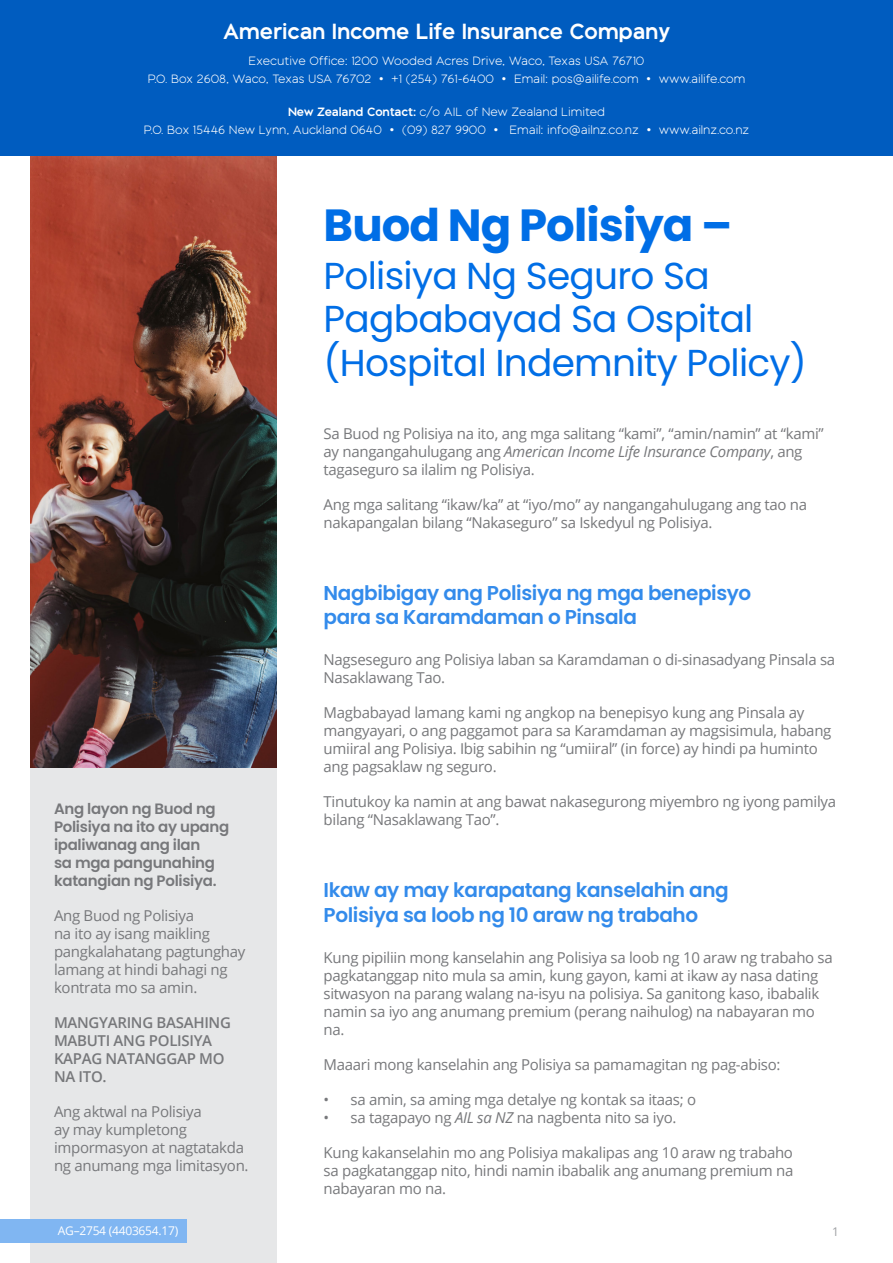
<style>
.page{position:relative;width:893px;height:1263px;background:#fff}
.page>*{position:absolute;margin:0;border:0;box-sizing:border-box;transform-origin:0 0}
.t1{font:700 45px "Poppins";letter-spacing:-.02em;color:#006ee6}
.t2{font:37.5px/43.5px "Poppins";letter-spacing:-.02em;color:#006ee6}
.t3{font:600 22.5px "Black Sans";letter-spacing:-.01em;color:#fff}
.t4{font:600 20.1px/24px "Poppins";letter-spacing:-.02em;color:#338beb}
.t5{font:15px/18px "Open Sans";letter-spacing:-.02em;color:#77787b}
.t6{font:600 15px/18px "Poppins";letter-spacing:-.02em;color:#77787b}
.t7{font:600 15px/18px "Open Sans";letter-spacing:-.02em;color:#77787b}
.t8{font:300 12.3px/17.9px "Black Sans";letter-spacing:-.01em;color:#fff;text-align:center}
.t9{font:12px "Open Sans";letter-spacing:-.02em;color:#fff}
.t10{font:12px "Open Sans";color:#9d9fa2}
.s1{font-weight:600}
.s2{font-style:italic}
</style>
<div class="page">
<div style="left:30px;top:767px;width:246px;height:496px;background:#e6e7e8"></div>
<img style="left:30px;top:155px;width:246px;height:612px">
<div style="left:0;top:0;width:893px;height:155px;background:#005cbf"></div>
<div style="left:0;top:1219px;width:187px;height:24px;background:#80b6f2"></div>
<h3 class="t3" style="left:223px;top:18px;width:449px">American Income Life Insurance Company</h3>
<p class="t8" style="left:148px;top:52px;width:599px">Executive Office: 1200 Wooded Acres Drive, Waco, Texas USA 76710<br>P.O. Box 2608, Waco, Texas USA 76702 • +1 (254) 761-6400 • Email: pos@ailife.com • www.ailife.com</p>
<p class="t8" style="left:144px;top:103px;width:607px"><span class="s1">New Zealand Contact:</span> c/o AIL of New Zealand Limited<br>P.O. Box 15446 New Lynn, Auckland 0640 • (09) 827 9900 • Email: info@ailnz.co.nz • www.ailnz.co.nz</p>
<h1 class="t1" style="left:324px;top:199px;width:410px">Buod Ng Polisiya –</h1>
<h2 class="t2" style="left:324px;top:254px;width:485px">Polisiya Ng Seguro Sa<br>Pagbabayad Sa Ospital (Hospital Indemnity Policy)</h2>
<p class="t6" style="left:54px;top:800px;width:177px">Ang layon ng Buod ng<br>Polisiya na ito ay upang ipaliwanag ang ilan<br>sa mga pangunahing katangian ng Polisiya.</p>
<p class="t5" style="left:54px;top:906px;width:193px">Ang Buod ng Polisiya<br>na ito ay isang maikling pangkalahatang pagtunghay lamang at hindi bahagi ng kontrata mo sa amin.</p>
<p class="t7" style="left:54px;top:1013px;width:178px">MANGYARING BASAHING<br>MABUTI ANG POLISIYA<br>KAPAG NATANGGAP MO<br>NA ITO.</p>
<p class="t5" style="left:54px;top:1102px;width:196px">Ang aktwal na Polisiya<br>ay may kumpletong impormasyon at nagtatakda ng anumang mga limitasyon.</p>
<p class="t9" style="left:58px;top:1223px;width:122px">AG–2754 (4403654.17)</p>
<p class="t5" style="left:324px;top:424px;width:502px">Sa Buod ng Polisiya na ito, ang mga salitang “kami”, “amin/namin” at “kami” ay nangangahulugang ang <span class="s2">American Income Life Insurance Company</span>, ang tagaseguro sa ilalim ng Polisiya.</p>
<p class="t5" style="left:324px;top:495px;width:485px">Ang mga salitang “ikaw/ka” at “iyo/mo” ay nangangahulugang ang tao na nakapangalan bilang “Nakaseguro” sa Iskedyul ng Polisiya.</p>
<h3 class="t4" style="left:324px;top:581px;width:429px">Nagbibigay ang Polisiya ng mga benepisyo para sa Karamdaman o Pinsala</h3>
<p class="t5" style="left:324px;top:650px;width:513px">Nagseseguro ang Polisiya laban sa Karamdaman o di-sinasadyang Pinsala sa<br>Nasaklawang Tao.</p>
<p class="t5" style="left:324px;top:703px;width:509px">Magbabayad lamang kami ng angkop na benepisyo kung ang Pinsala ay mangyayari, o ang paggamot para sa Karamdaman ay magsisimula, habang umiiral ang Polisiya. Ibig sabihin ng “umiiral” (in force) ay hindi pa huminto ang pagsaklaw ng seguro.</p>
<p class="t5" style="left:324px;top:792px;width:514px">Tinutukoy ka namin at ang bawat nakasegurong miyembro ng iyong pamilya bilang “Nasaklawang Tao”.</p>
<h3 class="t4" style="left:324px;top:878px;width:407px">Ikaw ay may karapatang kanselahin ang<br>Polisiya sa loob ng 10 araw ng trabaho</h3>
<p class="t5" style="left:324px;top:948px;width:511px">Kung pipiliin mong kanselahin ang Polisiya sa loob ng 10 araw ng trabaho sa pagkatanggap nito mula sa amin, kung gayon, kami at ikaw ay nasa dating sitwasyon na parang walang na-isyu na polisiya. Sa ganitong kaso, ibabalik namin sa iyo ang anumang premium (perang naihulog) na nabayaran mo na.</p>
<p class="t5" style="left:324px;top:1055px;width:458px">Maaari mong kanselahin ang Polisiya sa pamamagitan ng pag-abiso:</p>
<p class="t5" style="left:324px;top:1090px;width:374px">• sa amin, sa aming mga detalye ng kontak sa itaas; o</p>
<p class="t5" style="left:324px;top:1108px;width:354px">• sa tagapayo ng <span class="s2">AIL sa NZ</span> na nagbenta nito sa iyo.</p>
<p class="t5" style="left:324px;top:1143px;width:471px;text-align:justify">Kung kakanselahin mo ang Polisiya makalipas ang 10 araw ng trabaho sa pagkatanggap nito, hindi namin ibabalik ang anumang premium na nabayaran mo na.</p>
<p class="t10" style="left:832px;top:1223px;width:8px">1</p>
</div>
